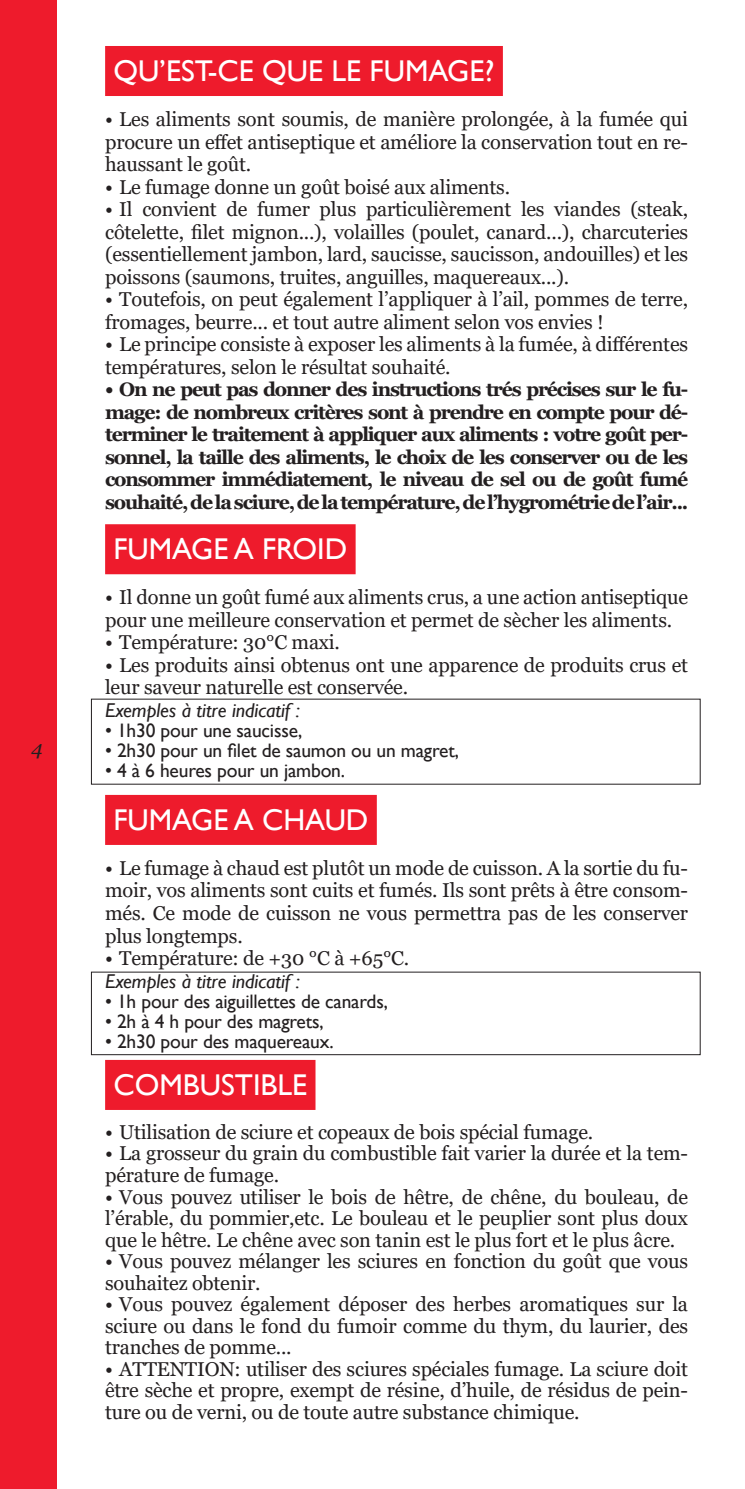
<style>
.page{position:relative;width:745px;height:1489px;background:#fff}
.page>*{position:absolute;margin:0;border:0;box-sizing:border-box;transform-origin:0 0}
.t1{font:30px "Gill Sans";color:#fff}
.t2{font:20px/22.5px "Georgia";letter-spacing:-.01em;color:#231f20;text-align:justify}
.t3{font:italic 20px "Gill Sans";color:#231f20}
.t4{font:italic 20px "Georgia";color:#231f20}
.t5{font:700 19.5px/22.5px "Georgia";letter-spacing:-.06em;color:#231f20;text-align:justify}
.t6{font:19.5px "Gill Sans";letter-spacing:-.01em;color:#231f20}
</style>
<div class="page">
<div style="left:0;top:0;width:57px;height:1488px;background:#ee1b2c"></div>
<div style="left:105px;top:46px;width:397px;height:50px;background:#ee1b2c"></div>
<div style="left:105px;top:1059px;width:210px;height:50px;background:#ee1b2c"></div>
<div style="left:105px;top:524px;width:250px;height:50px;background:#ee1b2c"></div>
<div style="left:105px;top:794px;width:271px;height:50px;background:#ee1b2c"></div>
<p class="t4" style="left:31px;top:735px;width:13px">4</p>
<h1 class="t1" style="left:113px;top:53px;width:382px">QU’EST-CE QUE LE FUMAGE?</h1>
<p class="t2" style="left:105px;top:108px;width:584px">• Les aliments sont soumis, de manière prolongée, à la fumée qui procure un effet antiseptique et améliore la conservation tout en re&shy;haussant le goût.</p>
<p class="t2" style="left:105px;top:176px;width:406px">• Le fumage donne un goût boisé aux aliments.</p>
<p class="t2" style="left:105px;top:198px;width:584px">• Il convient de fumer plus particulièrement les viandes (steak, côtelette, filet mignon...), volailles (poulet, canard...), charcuteries (essentiellement jambon, lard, saucisse, saucisson, andouilles) et les poissons (saumons, truites, anguilles, maquereaux...).</p>
<p class="t2" style="left:105px;top:288px;width:584px">• Toutefois, on peut également l’appliquer à l’ail, pommes de terre, fromages, beurre... et tout autre aliment selon vos envies !</p>
<p class="t2" style="left:105px;top:333px;width:584px">• Le principe consiste à exposer les aliments à la fumée, à différentes températures, selon le résultat souhaité.</p>
<p class="t5" style="left:105px;top:378px;width:584px">• On ne peut pas donner des instructions trés précises sur le fu&shy;mage: de nombreux critères sont à prendre en compte pour dé&shy;terminer le traitement à appliquer aux aliments : votre goût per&shy;sonnel, la taille des aliments, le choix de les conserver ou de les consommer immédiatement, le niveau de sel ou de goût fumé souhaité, de la sciure, de la température, de l’hygrométrie de l’air...</p>
<h1 class="t1" style="left:113px;top:531px;width:235px">FUMAGE A FROID</h1>
<p class="t2" style="left:105px;top:586px;width:584px">• Il donne un goût fumé aux aliments crus, a une action antiseptique pour une meilleure conservation et permet de sècher les aliments.</p>
<p class="t2" style="left:105px;top:631px;width:236px">• Température: 30°C maxi.</p>
<p class="t2" style="left:105px;top:654px;width:584px">• Les produits ainsi obtenus ont une apparence de produits crus et leur saveur naturelle est conservée.</p>
<p class="t3" style="left:105px;top:698px;width:196px">Exemples à titre indicatif :</p>
<p class="t6" style="left:105px;top:719px;width:199px">• 1h30 pour une saucisse,</p>
<p class="t6" style="left:105px;top:739px;width:355px">• 2h30 pour un filet de saumon ou un magret,</p>
<p class="t6" style="left:105px;top:759px;width:241px">• 4 à 6 heures pour un jambon.</p>
<h1 class="t1" style="left:113px;top:802px;width:256px">FUMAGE A CHAUD</h1>
<p class="t2" style="left:105px;top:857px;width:584px">• Le fumage à chaud est plutôt un mode de cuisson. A la sortie du fu&shy;moir, vos aliments sont cuits et fumés. Ils sont prêts à être consom&shy;més. Ce mode de cuisson ne vous permettra pas de les conserver plus longtemps.</p>
<p class="t2" style="left:105px;top:947px;width:305px">• Température: de +30 °C à +65°C.</p>
<p class="t3" style="left:105px;top:969px;width:196px">Exemples à titre indicatif :</p>
<p class="t6" style="left:105px;top:989px;width:284px">• 1h pour des aiguillettes de canards,</p>
<p class="t6" style="left:105px;top:1009px;width:220px">• 2h à 4 h pour des magrets,</p>
<p class="t6" style="left:105px;top:1029px;width:230px">• 2h30 pour des maquereaux.</p>
<h1 class="t1" style="left:113px;top:1067px;width:195px">COMBUSTIBLE</h1>
<p class="t2" style="left:105px;top:1121px;width:489px">• Utilisation de sciure et copeaux de bois spécial fumage.</p>
<p class="t2" style="left:105px;top:1143px;width:584px;line-height:21.5px">• La grosseur du grain du combustible fait varier la durée et la tem&shy;pérature de fumage.</p>
<p class="t2" style="left:105px;top:1186px;width:584px;line-height:21.5px">• Vous pouvez utiliser le bois de hêtre, de chêne, du bouleau, de l’érable, du pommier,etc. Le bouleau et le peuplier sont plus doux que le hêtre. Le chêne avec son tanin est le plus fort et le plus âcre.</p>
<p class="t2" style="left:105px;top:1250px;width:584px;line-height:21.5px">• Vous pouvez mélanger les sciures en fonction du goût que vous souhaitez obtenir.</p>
<p class="t2" style="left:105px;top:1293px;width:584px;line-height:21.5px">• Vous pouvez également déposer des herbes aromatiques sur la sciure ou dans le fond du fumoir comme du thym, du laurier, des tranches de pomme...</p>
<p class="t2" style="left:105px;top:1358px;width:584px;line-height:21.5px">• ATTENTION: utiliser des sciures spéciales fumage. La sciure doit être sèche et propre, exempt de résine, d’huile, de résidus de pein&shy;ture ou de verni, ou de toute autre substance chimique.</p>
</div>
